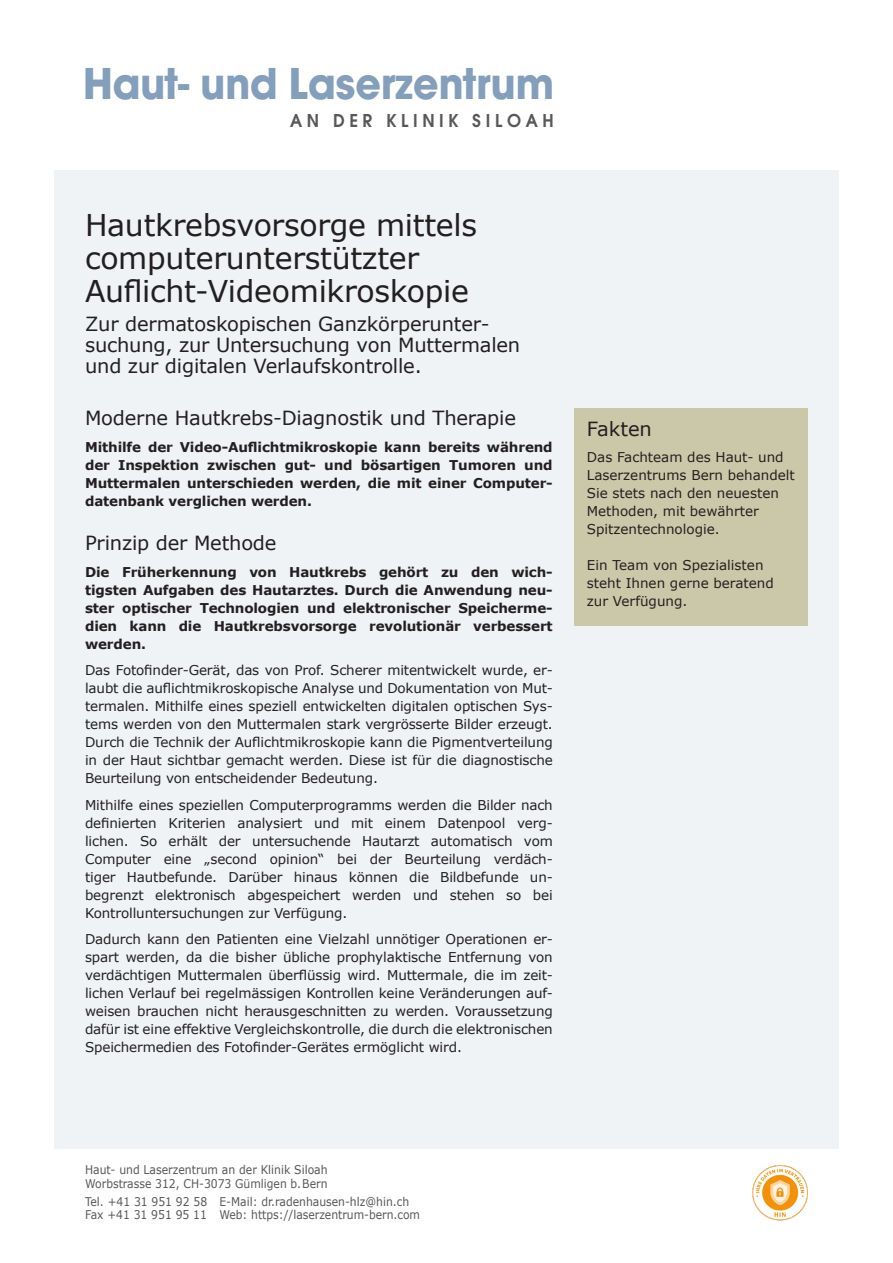
<style>
.page{position:relative;width:893px;height:1263px;background:#fff}
.page>*{position:absolute;margin:0;border:0;box-sizing:border-box;transform-origin:0 0}
.t1{font:700 46.5px "Avant Gar Goth";color:#849fbb;scale:.95 1}
.stone_sans_regular_s{font:30px/33px "Verdana";letter-spacing:-.01em;color:#231f20}
.stone_sans_regular_s-2{font:19.5px/21px "Verdana";letter-spacing:-.01em;color:#231f20}
.t2{font:19.5px "Avant Gar Goth Demi";letter-spacing:.25em;color:#57585a;scale:.95 1}
.stone_sans_regular_s-3{font:13.5px/18px "Verdana";color:#231f20;text-align:justify}
.stone_sans_regular_s-4{font:700 13.5px/18px "Verdana";letter-spacing:-.01em;color:#231f20;text-align:justify}
.t3{font:12px/13.5px "Verdana";color:#57585a;scale:.9 1}
</style>
<div class="page">
<div style="left:54px;top:170px;width:785px;height:978px;background:#f0f3f6"></div>
<div style="left:574px;top:408px;width:234px;height:218px;background:#cbc8a9"></div>
<img style="left:752px;top:1165px;width:56px;height:56px">
<h1 class="t1" style="left:83px;top:55px;width:497px">Haut- und Laserzentrum</h1>
<h3 class="t2" style="left:290px;top:109px;width:279px">AN DER KLINIK SILOAH</h3>
<p class="stone_sans_regular_s" style="left:85px;top:209px;width:393px">Hautkrebsvorsorge mittels computerunterstützter<br>Auflicht-Videomikroskopie</p>
<p class="stone_sans_regular_s-2" style="left:85px;top:314px;width:437px">Zur dermatoskopischen Ganzkörperunter&shy;suchung, zur Untersuchung von Muttermalen und zur digitalen Verlaufskontrolle.</p>
<p class="stone_sans_regular_s-2" style="left:85px;top:408px;width:432px">Moderne Hautkrebs-Diagnostik und Therapie</p>
<p class="stone_sans_regular_s-4" style="left:85px;top:438px;width:469px">Mithilfe der Video-Auflichtmikroskopie kann bereits während der Inspektion zwischen gut- und bösartigen Tumoren und Muttermalen unterschieden werden, die mit einer Computer&shy;datenbank verglichen werden.</p>
<p class="stone_sans_regular_s-2" style="left:85px;top:533px;width:193px">Prinzip der Methode</p>
<p class="stone_sans_regular_s-4" style="left:85px;top:563px;width:469px">Die Früherkennung von Hautkrebs gehört zu den wich&shy;tigsten Aufgaben des Hautarztes. Durch die Anwendung neu&shy;ster optischer Technologien und elektronischer Speicherme&shy;dien kann die Hautkrebsvorsorge revolutionär verbessert werden.</p>
<p class="stone_sans_regular_s-3" style="left:85px;top:661px;width:469px">Das Fotofinder-Gerät, das von Prof. Scherer mitentwickelt wurde, er&shy;laubt die auflichtmikroskopische Analyse und Dokumentation von Mut&shy;termalen. Mithilfe eines speziell entwickelten digitalen optischen Sys&shy;tems werden von den Muttermalen stark vergrösserte Bilder erzeugt.<br>Durch die Technik der Auflichtmikroskopie kann die Pigmentverteilung in der Haut sichtbar gemacht werden. Diese ist für die diagnostische Beurteilung von entscheidender Bedeutung.</p>
<p class="stone_sans_regular_s-3" style="left:85px;top:796px;width:469px">Mithilfe eines speziellen Computerprogramms werden die Bilder nach definierten Kriterien analysiert und mit einem Datenpool verg&shy;lichen. So erhält der untersuchende Hautarzt automatisch vom Computer eine „second opinion“ bei der Beurteilung verdäch&shy;tiger Hautbefunde. Darüber hinaus können die Bildbefunde un&shy;begrenzt elektronisch abgespeichert werden und stehen so bei Kontrolluntersuchungen zur Verfügung.</p>
<p class="stone_sans_regular_s-3" style="left:85px;top:930px;width:469px">Dadurch kann den Patienten eine Vielzahl unnötiger Operationen er&shy;spart werden, da die bisher übliche prophylaktische Entfernung von verdächtigen Muttermalen überflüssig wird. Muttermale, die im zeit&shy;lichen Verlauf bei regelmässigen Kontrollen keine Veränderungen auf&shy;weisen brauchen nicht herausgeschnitten zu werden. Voraussetzung dafür ist eine effektive Vergleichskontrolle, die durch die elektronischen Speichermedien des Fotofinder-Gerätes ermöglicht wird.</p>
<p class="stone_sans_regular_s-2" style="left:587px;top:419px;width:67px">Fakten</p>
<p class="stone_sans_regular_s-3" style="left:587px;top:449px;width:210px;text-align:left">Das Fachteam des Haut- und<br>Laserzentrums Bern behandelt<br>Sie stets nach den neuesten<br>Methoden, mit bewährter<br>Spitzentechnologie.</p>
<p class="stone_sans_regular_s-3" style="left:587px;top:557px;width:189px;text-align:left">Ein Team von Spezialisten steht Ihnen gerne beratend zur Verfügung.</p>
<p class="t3" style="left:85px;top:1163px;width:271px">Haut- und Laserzentrum an der Klinik Siloah<br>Worbstrasse 312, CH-3073 Gümligen b.Bern</p>
<p class="t3" style="left:85px;top:1195px;width:137px">Tel. +41 31 951 92 58<br>Fax +41 31 951 95 11</p>
<p class="t3" style="left:219px;top:1195px;width:225px">E-Mail: dr.radenhausen-hlz@hin.ch<br>Web: https://laserzentrum-bern.com</p>
</div>
